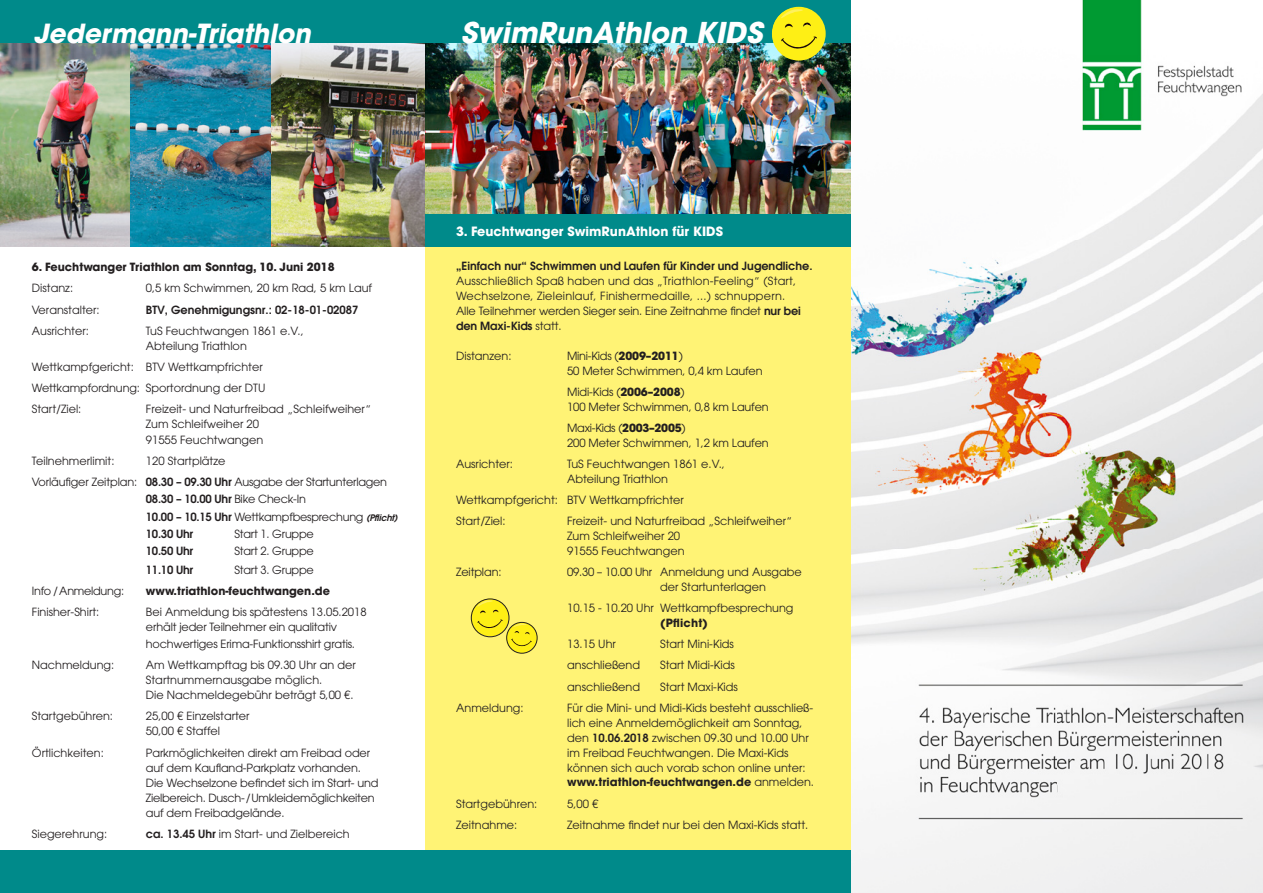
<style>
.page{position:relative;width:1263px;height:893px;background:#fff}
.page>*{position:absolute;margin:0;border:0;box-sizing:border-box;transform-origin:0 0}
.t1{font:italic 700 28.5px "Avant Garde LT";color:#fff}
.t2{font:italic 700 26.25px "Avant Garde LT";color:#fff}
.t3{font:700 12.75px "Avant Garde LT";color:#fff}
.t4{font:11.25px/15px "Avant Garde LT";color:#231f20}
.t5{font:700 11.25px "Avant Garde LT";color:#231f20}
.t6{font:600 11.25px/17.4px "Avant Garde LT";letter-spacing:-.02em;color:#231f20}
.t7{font:600 11.25px "Avant Garde LT";color:#231f20}
.t8{font:11.25px "Avant Garde LT";letter-spacing:-.02em;color:#231f20}
.t9{font:11.25px "Avant Garde LT";letter-spacing:-.025em;color:#231f20}
.s1{font-family:"Frutiger LT Com";font-weight:300}
.s2{font-weight:600}
.s3{font-weight:400}
.s4{font-style:italic;font-size:9px}
.s5{font-weight:700}
</style>
<div class="page">
<img style="left:850px;top:0;width:413px;height:893px">
<div style="left:425px;top:244px;width:425px;height:626px;background:#fff375"></div>
<img style="left:130px;top:43px;width:142px;height:204px">
<img style="left:272px;top:43px;width:153px;height:204px">
<img style="left:0;top:43px;width:130px;height:204px">
<img style="left:425px;top:43px;width:425px;height:171px">
<div style="left:0;top:0;width:429px;height:43px;background:#008a8a"></div>
<div style="left:425px;top:0;width:425px;height:43px;background:#008a8a"></div>
<div style="left:425px;top:214px;width:425px;height:33px;background:#008a8a"></div>
<div style="left:0;top:850px;width:850px;height:43px;background:#008a8a"></div>
<svg style="left:772px;top:7px;width:53px;height:53px;background:#ced62e"></svg>
<svg style="left:471px;top:599px;width:67px;height:55px"></svg>
<div style="left:471px;top:599px;width:38px;height:38px;border:1px solid #231f20;border-radius:50%"></div>
<div style="left:506px;top:622px;width:31px;height:31px;border:1px solid #231f20;border-radius:50%"></div>
<h2 class="t2" style="left:33px;top:16px;width:279px">Jedermann-Triathlon</h2>
<h1 class="t1" style="left:461px;top:14px;width:303px">SwimRunAthlon KIDS</h1>
<p class="t5" style="left:32px;top:260px;width:304px">6. Feuchtwanger Triathlon am Sonntag, 10. Juni 2018</p>
<p class="t4" style="left:32px;top:281px;width:43px">Distanz:</p>
<p class="t4" style="left:146px;top:281px;width:228px">0,5 km Schwimmen, 20 km Rad, 5 km Lauf</p>
<p class="t4" style="left:32px;top:302px;width:69px">Veranstalter:</p>
<p class="t7" style="left:146px;top:302px;width:214px">BTV, Genehmigungsnr.: 02-18-01-02087</p>
<p class="t4" style="left:32px;top:323px;width:58px">Ausrichter:</p>
<p class="t4" style="left:146px;top:323px;width:159px">TuS Feuchtwangen 1861 e.V.,<br>Abteilung Triathlon</p>
<p class="t4" style="left:32px;top:356px;width:235px;line-height:21.1px">Wettkampfgericht: BTV Wettkampfrichter<br>Wettkampfordnung: Sportordnung der DTU<br>Start/Ziel:</p>
<p class="t4" style="left:146px;top:402px;width:227px">Freizeit- und Naturfreibad <span class="s1">„</span>Schleifweiher<span class="s1">“<br></span>Zum Schleifweiher 20<br>91555 Feuchtwangen</p>
<p class="t4" style="left:32px;top:450px;width:357px;line-height:21.1px;text-indent:114px">120 Startplätze<br>Vorläufiger Zeitplan: <span class="s2">08.30 – 09.30 Uhr</span> Ausgabe der Startunterlagen</p>
<p class="t6" style="left:146px;top:490px;width:253px">08.30 – 10.00 Uhr <span class="s3">Bike Check-In<br></span>10.00 – 10.15 Uhr <span class="s3">Wettkampfbesprechung</span> <span class="s4">(Pflicht)<br></span>10.30 Uhr</p>
<p class="t4" style="left:32px;top:453px;width:84px">Teilnehmerlimit:</p>
<p class="t8" style="left:234px;top:527px;width:81px">Start 1. Gruppe</p>
<p class="t7" style="left:146px;top:544px;width:49px">10.50 Uhr</p>
<p class="t8" style="left:234px;top:545px;width:81px">Start 2. Gruppe</p>
<p class="t7" style="left:146px;top:562px;width:49px">11.10 Uhr</p>
<p class="t8" style="left:234px;top:563px;width:81px">Start 3. Gruppe</p>
<p class="t9" style="left:32px;top:584px;width:94px">Info /Anmeldung:</p>
<p class="t5" style="left:146px;top:583px;width:186px">www.triathlon-feuchtwangen.de</p>
<p class="t4" style="left:32px;top:604px;width:69px">Finisher-Shirt:</p>
<p class="t4" style="left:146px;top:604px;width:222px">Bei Anmeldung bis spätestens 13.05.2018 erhält jeder Teilnehmer ein qualitativ</p>
<p class="t4" style="left:146px;top:636px;width:211px">hochwertiges Erima-Funktionsshirt gratis.</p>
<p class="t4" style="left:32px;top:657px;width:84px">Nachmeldung:</p>
<p class="t4" style="left:146px;top:657px;width:211px">Am Wettkampftag bis 09.30 Uhr an der<br>Startnummernausgabe möglich.<br>Die Nachmeldegebühr beträgt 5,00 €.</p>
<p class="t4" style="left:32px;top:709px;width:83px">Startgebühren:</p>
<p class="t4" style="left:146px;top:709px;width:105px">25,00 € Einzelstarter<br>50,00 € Staffel</p>
<p class="t4" style="left:32px;top:745px;width:73px">Örtlichkeiten:</p>
<p class="t4" style="left:146px;top:745px;width:234px">Parkmöglichkeiten direkt am Freibad oder auf dem Kaufland-Parkplatz vorhanden.<br>Die Wechselzone befindet sich im Start- und Zielbereich. Dusch-/Umkleidemöglichkeiten auf dem Freibadgelände.</p>
<p class="t4" style="left:32px;top:827px;width:77px">Siegerehrung:</p>
<p class="t4" style="left:146px;top:827px;width:205px"><span class="s2">ca. 13.45 Uhr</span> im Start- und Zielbereich</p>
<p class="t3" style="left:456px;top:223px;width:268px">3. Feuchtwanger SwimRunAthlon für KIDS</p>
<p class="t4" style="left:456px;top:259px;width:358px"><span class="s2">„Einfach nur“ Schwimmen und Laufen für Kinder und Jugendliche.<br></span>Ausschließlich Spaß haben und das <span class="s1">„</span>Triathlon-Feeling<span class="s1">“</span> (Start, Wechselzone, Zieleinlauf, Finishermedaille, ...) schnuppern.<br>Alle Teilnehmer werden Sieger sein. Eine Zeitnahme findet <span class="s2">nur bei den Maxi-Kids</span> statt.</p>
<p class="t4" style="left:456px;top:349px;width:57px">Distanzen:</p>
<p class="t4" style="left:567px;top:349px;width:197px">Mini-Kids (<span class="s5">2009–2011</span>)<br>50 Meter Schwimmen, 0,4 km Laufen</p>
<p class="t4" style="left:567px;top:385px;width:203px">Midi-Kids (<span class="s5">2006–2008</span>)<br>100 Meter Schwimmen, 0,8 km Laufen</p>
<p class="t4" style="left:567px;top:421px;width:203px">Maxi-Kids (<span class="s5">2003–2005</span>)<br>200 Meter Schwimmen, 1,2 km Laufen</p>
<p class="t4" style="left:456px;top:457px;width:58px">Ausrichter:</p>
<p class="t4" style="left:567px;top:457px;width:159px">TuS Feuchtwangen 1861 e.V.,<br>Abteilung Triathlon</p>
<p class="t4" style="left:456px;top:490px;width:229px;line-height:21px">Wettkampfgericht: BTV Wettkampfrichter<br>Start/Ziel:</p>
<p class="t4" style="left:567px;top:514px;width:227px">Freizeit- und Naturfreibad <span class="s1">„</span>Schleifweiher<span class="s1">“<br></span>Zum Schleifweiher 20<br>91555 Feuchtwangen</p>
<p class="t4" style="left:456px;top:565px;width:47px">Zeitplan:</p>
<p class="t4" style="left:660px;top:565px;width:143px;text-indent:-93px">09.30 – 10.00 Uhr Anmeldung und Ausgabe der Startunterlagen</p>
<p class="t4" style="left:567px;top:601px;width:228px">10.15 - 10.20 Uhr Wettkampfbesprechung</p>
<p class="t5" style="left:660px;top:616px;width:49px">(Pflicht)</p>
<p class="t4" style="left:567px;top:637px;width:50px">13.15 Uhr</p>
<p class="t4" style="left:660px;top:637px;width:75px">Start Mini-Kids</p>
<p class="t4" style="left:567px;top:658px;width:74px">anschließend</p>
<p class="t4" style="left:660px;top:658px;width:76px">Start Midi-Kids</p>
<p class="t4" style="left:567px;top:679px;width:74px">anschließend</p>
<p class="t4" style="left:660px;top:679px;width:79px">Start Maxi-Kids</p>
<p class="t4" style="left:456px;top:700px;width:69px">Anmeldung:</p>
<p class="t4" style="left:567px;top:700px;width:248px">Für die Mini- und Midi-Kids besteht ausschließ&shy;lich eine Anmeldemöglichkeit am Sonntag, den <span class="s2">10.06.2018</span> zwischen 09.30 und 10.00 Uhr im Freibad Feuchtwangen. Die Maxi-Kids können sich auch vorab schon online unter: <span class="s5">www.triathlon-feuchtwangen.de</span> anmelden.</p>
<p class="t4" style="left:456px;top:796px;width:83px">Startgebühren:</p>
<p class="t4" style="left:567px;top:796px;width:33px">5,00 €</p>
<p class="t4" style="left:456px;top:817px;width:63px">Zeitnahme:</p>
<p class="t4" style="left:567px;top:817px;width:243px">Zeitnahme findet nur bei den Maxi-Kids statt.</p>
</div>
